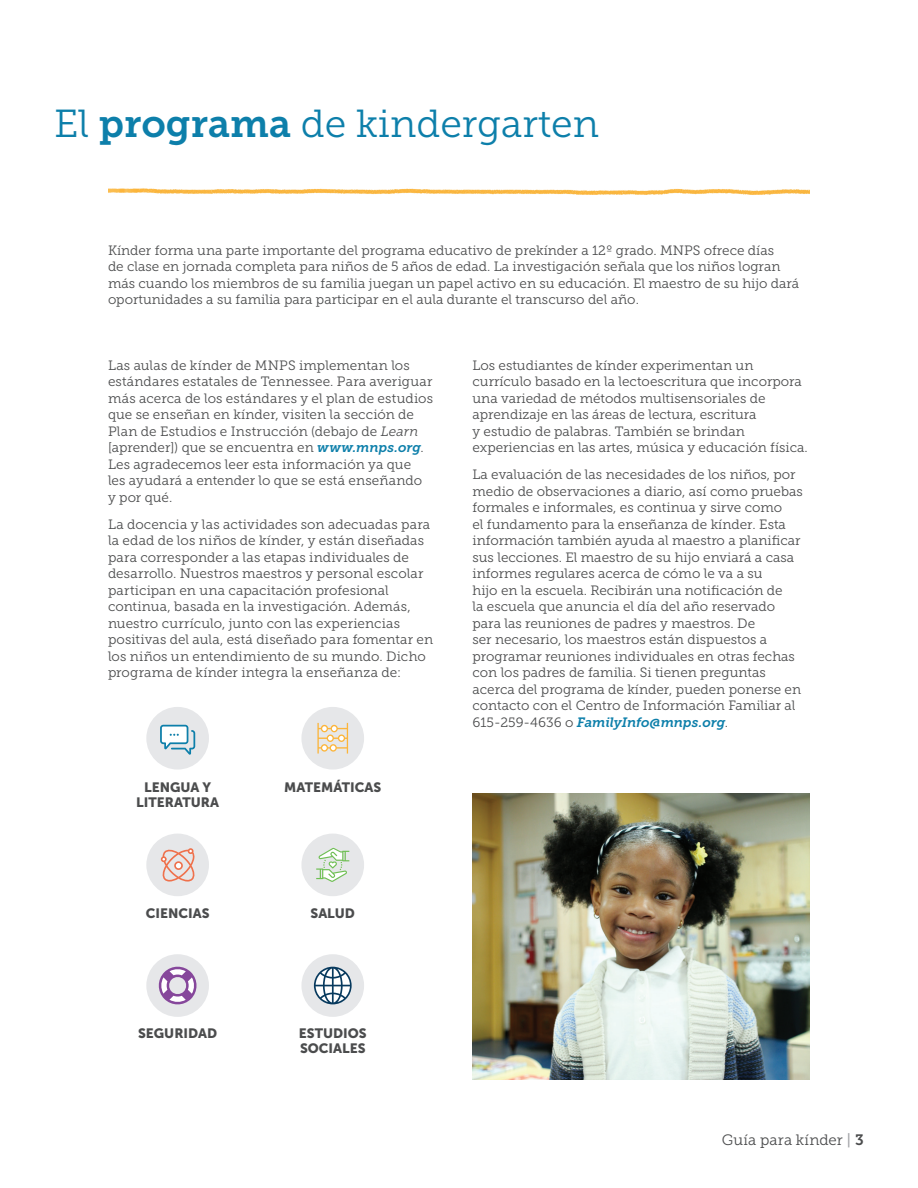
<style>
.page{position:relative;width:918px;height:1188px;background:#fff}
.page>*{position:absolute;margin:0;border:0;box-sizing:border-box;transform-origin:0 0}
.t1{font:39px "Museo Slab 300";color:#0d7faa}
.t2{font:15px "Museo Slab 300";letter-spacing:.01em;color:#4b4c4d}
.t3{font:13.5px/16.5px "Museo Slab 300";color:#4b4c4d}
.t4{font:13.5px/15px "Museo Sans 900";color:#4b4c4d}
.t5{font:italic 13.5px "Museo Slab 700";letter-spacing:-.01em;color:#0d7faa}
.s1{font-family:"Museo Slab 700"}
.s2{font-style:italic}
.s3{font-family:"Museo Slab 700";font-style:italic;color:#0d7faa}
.s4{font-family:"Museo Slab 300";font-style:normal;color:#4b4c4d}
.s5{font-family:"Museo Slab 500";color:#a3a4a8}
</style>
<div class="page">
<div style="left:301px;top:954px;width:63px;height:63px;background:#e6e7e9;border-radius:50%"></div>
<svg style="left:314px;top:967px;width:38px;height:37px"></svg>
<div style="left:146px;top:707px;width:63px;height:63px;background:#e6e7e9;border-radius:50%"></div>
<svg style="left:160px;top:725px;width:35px;height:30px"></svg>
<div style="left:301px;top:707px;width:63px;height:63px;background:#e6e7e9;border-radius:50%"></div>
<svg style="left:317px;top:723px;width:31px;height:31px"></svg>
<div style="left:146px;top:834px;width:63px;height:62px;background:#e6e7e9;border-radius:50%"></div>
<svg style="left:161px;top:848px;width:34px;height:34px"></svg>
<div style="left:301px;top:834px;width:63px;height:62px;background:#e6e7e9;border-radius:50%"></div>
<svg style="left:316px;top:848px;width:33px;height:34px"></svg>
<div style="left:146px;top:954px;width:63px;height:63px;background:#e6e7e9;border-radius:50%"></div>
<svg style="left:158px;top:966px;width:39px;height:39px"></svg>
<img style="left:472px;top:793px;width:338px;height:287px">
<img style="left:108px;top:188px;width:702px;height:7px">
<h1 class="t1" style="left:54px;top:103px;width:547px">El <span class="s1">programa</span> de kindergarten</h1>
<p class="t3" style="left:108px;top:242px;width:693px">Kínder forma una parte importante del programa educativo de prekínder a 12º grado. MNPS ofrece días<br>de clase en jornada completa para niños de 5 años de edad. La investigación señala que los niños logran más cuando los miembros de su familia juegan un papel activo en su educación. El maestro de su hijo dará oportunidades a su familia para participar en el aula durante el transcurso del año.</p>
<p class="t3" style="left:108px;top:357px;width:327px">Las aulas de kínder de MNPS implementan los estándares estatales de Tennessee. Para averiguar más acerca de los estándares y el plan de estudios que se enseñan en kínder, visiten la sección de Plan de Estudios e Instrucción (debajo de <span class="s2">Learn </span>[aprender]) que se encuentra en <span class="s3">www.mnps.org</span>.<br>Les agradecemos leer esta información ya que<br>les ayudará a entender lo que se está enseñando y por qué.</p>
<p class="t3" style="left:108px;top:516px;width:327px">La docencia y las actividades son adecuadas para la edad de los niños de kínder, y están diseñadas para corresponder a las etapas individuales de desarrollo. Nuestros maestros y personal escolar participan en una capacitación profesional continua, basada en la investigación. Además, nuestro currículo, junto con las experiencias positivas del aula, está diseñado para fomentar en los niños un entendimiento de su mundo. Dicho programa de kínder integra la enseñanza de:</p>
<p class="t4" style="left:136px;top:780px;width:84px;text-align:center">LENGUA Y<br>LITERATURA</p>
<p class="t4" style="left:284px;top:780px;width:98px">MATEMÁTICAS</p>
<p class="t3" style="left:472px;top:357px;width:337px">Los estudiantes de kínder experimentan un currículo basado en la lectoescritura que incorpora una variedad de métodos multisensoriales de aprendizaje en las áreas de lectura, escritura<br>y estudio de palabras. También se brindan experiencias en las artes, música y educación física.</p>
<p class="t3" style="left:472px;top:467px;width:332px">La evaluación de las necesidades de los niños, por medio de observaciones a diario, así como pruebas formales e informales, es continua y sirve como<br>el fundamento para la enseñanza de kínder. Esta información también ayuda al maestro a planificar sus lecciones. El maestro de su hijo enviará a casa informes regulares acerca de cómo le va a su<br>hijo en la escuela. Recibirán una notificación de<br>la escuela que anuncia el día del año reservado para las reuniones de padres y maestros. De<br>ser necesario, los maestros están dispuestos a programar reuniones individuales en otras fechas con los padres de familia. Si tienen preguntas acerca del programa de kínder, pueden ponerse en contacto con el Centro de Información Familiar al</p>
<p class="t5" style="left:472px;top:715px;width:257px"><span class="s4">615-259-4636 o</span> FamilyInfo@mnps.org<span class="s4">.</span></p>
<p class="t4" style="left:146px;top:906px;width:65px">CIENCIAS</p>
<p class="t4" style="left:311px;top:906px;width:46px">SALUD</p>
<p class="t4" style="left:138px;top:1026px;width:81px">SEGURIDAD</p>
<p class="t4" style="left:299px;top:1026px;width:69px">ESTUDIOS<br>SOCIALES</p>
<p class="t2" style="left:722px;top:1132px;width:144px">Guía para kínder <span class="s5">|</span> <span class="s1">3</span></p>
</div>
